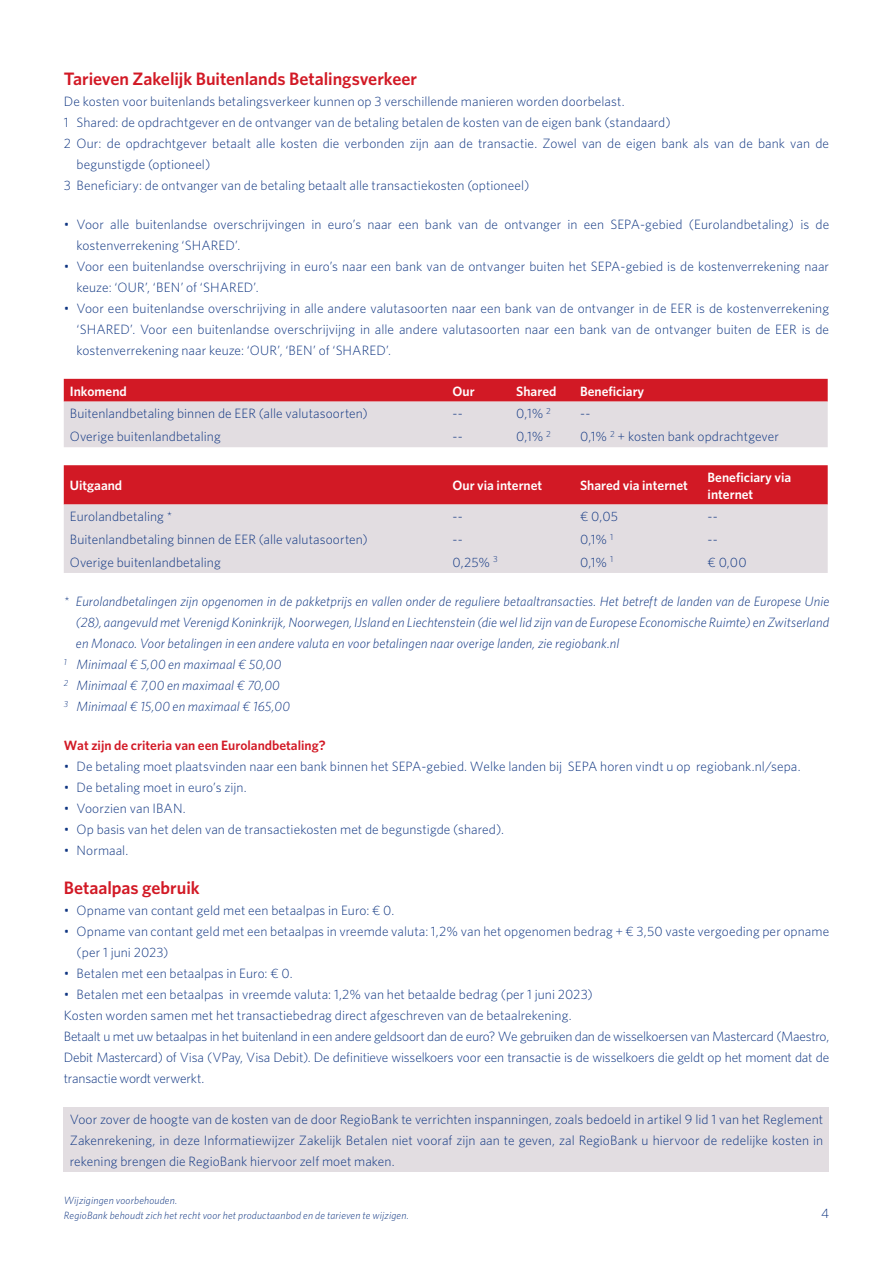
<style>
.page{position:relative;width:893px;height:1263px;background:#fff}
.page>*{position:absolute;margin:0;border:0;box-sizing:border-box;transform-origin:0 0}
.t1{font:600 18px "Whitney";letter-spacing:-.005em;color:#d21925}
.t2{font:300 13.5px/21px "Whitney";letter-spacing:.005em;color:#103682}
.t3{font:italic 300 13.5px "Whitney";letter-spacing:.005em;color:#103682}
.t4{font:600 13.5px/16.5px "Whitney";color:#fff}
.t5{font:600 13.5px "Whitney";color:#d21925}
.t6{font:italic 300 10.5px/15px "Whitney";letter-spacing:.015em;color:#103682}
</style>
<div class="page">
<svg style="left:64px;top:379px;width:764px;height:68px;background:#dc9ca3"></svg>
<div style="left:64px;top:465px;width:764px;height:39px;background:#d21925"></div>
<div style="left:64px;top:504px;width:764px;height:69px;background:#e2dde1"></div>
<div style="left:64px;top:1107px;width:765px;height:65px;background:#e2dde1"></div>
<h1 class="t1" style="left:64px;top:67px;width:355px">Tarieven Zakelijk Buitenlands Betalingsverkeer</h1>
<p class="t2" style="left:64px;top:90px;width:562px">De kosten voor buitenlands betalingsverkeer kunnen op 3 verschillende manieren worden doorbelast.</p>
<p class="t2" style="left:64px;top:111px;width:608px">1 Shared: de opdrachtgever en de ontvanger van de betaling betalen de kosten van de eigen bank (standaard)</p>
<p class="t2" style="left:64px;top:132px;width:767px">2 Our: de opdrachtgever betaalt alle kosten die verbonden zijn aan de transactie. Zowel van de eigen bank als van de bank van de</p>
<p class="t2" style="left:77px;top:153px;width:135px">begunstigde (optioneel)</p>
<p class="t2" style="left:64px;top:174px;width:467px">3 Beneficiary: de ontvanger van de betaling betaalt alle transactiekosten (optioneel)</p>
<p class="t2" style="left:77px;top:213px;width:754px;text-indent:-13px">• Voor alle buitenlandse overschrijvingen in euro’s naar een bank van de ontvanger in een SEPA-gebied (Eurolandbetaling) is de kostenverrekening ‘SHARED’.</p>
<p class="t2" style="left:77px;top:255px;width:754px;text-indent:-13px">• Voor een buitenlandse overschrijving in euro’s naar een bank van de ontvanger buiten het SEPA-gebied is de kostenverrekening naar keuze: ‘OUR’, ‘BEN’ of ‘SHARED’.</p>
<p class="t2" style="left:77px;top:297px;width:754px;text-align:justify;text-indent:-13px">• Voor een buitenlandse overschrijving in alle andere valutasoorten naar een bank van de ontvanger in de EER is de kostenverrekening ‘SHARED’. Voor een buitenlandse overschrijvijng in alle andere valutasoorten naar een bank van de ontvanger buiten de EER is de kostenverrekening naar keuze: ‘OUR’, ‘BEN’ of ‘SHARED’.</p>
<p class="t4" style="left:70px;top:382px;width:59px">Inkomend</p>
<p class="t4" style="left:452px;top:382px;width:24px">Our</p>
<p class="t4" style="left:516px;top:382px;width:42px">Shared</p>
<p class="t4" style="left:580px;top:382px;width:66px">Beneficiary</p>
<p class="t2" style="left:70px;top:403px;width:300px">Buitenlandbetaling binnen de EER (alle valutasoorten)</p>
<p class="t2" style="left:452px;top:403px;width:12px">--</p>
<p class="t2" style="left:516px;top:403px;width:36px">0,1% <sup>2</sup></p>
<p class="t2" style="left:580px;top:403px;width:12px">--</p>
<p class="t2" style="left:70px;top:426px;width:152px">Overige buitenlandbetaling</p>
<p class="t2" style="left:452px;top:426px;width:12px">--</p>
<p class="t2" style="left:516px;top:426px;width:36px">0,1% <sup>2</sup></p>
<p class="t2" style="left:580px;top:426px;width:200px">0,1% <sup>2</sup> + kosten bank opdrachtgever</p>
<p class="t4" style="left:70px;top:477px;width:54px">Uitgaand</p>
<p class="t4" style="left:452px;top:477px;width:91px">Our via internet</p>
<p class="t4" style="left:580px;top:477px;width:109px">Shared via internet</p>
<p class="t4" style="left:708px;top:469px;width:85px">Beneficiary via internet</p>
<p class="t2" style="left:70px;top:506px;width:104px">Eurolandbetaling *</p>
<p class="t2" style="left:452px;top:506px;width:12px">--</p>
<p class="t2" style="left:580px;top:506px;width:39px">€ 0,05</p>
<p class="t2" style="left:708px;top:506px;width:12px">--</p>
<p class="t2" style="left:70px;top:528px;width:300px">Buitenlandbetaling binnen de EER (alle valutasoorten)</p>
<p class="t2" style="left:452px;top:528px;width:12px">--</p>
<p class="t2" style="left:580px;top:528px;width:35px">0,1% <sup>1</sup></p>
<p class="t2" style="left:708px;top:528px;width:12px">--</p>
<p class="t2" style="left:70px;top:551px;width:152px">Overige buitenlandbetaling</p>
<p class="t2" style="left:452px;top:551px;width:47px">0,25% <sup>3</sup></p>
<p class="t2" style="left:580px;top:551px;width:35px">0,1% <sup>1</sup></p>
<p class="t2" style="left:708px;top:551px;width:41px">€ 0,00</p>
<p class="t3" style="left:64px;top:592px;width:767px">* Eurolandbetalingen zijn opgenomen in de pakketprijs en vallen onder de reguliere betaaltransacties. Het betreft de landen van de Europese Unie</p>
<p class="t3" style="left:76px;top:613px;width:755px">(28), aangevuld met Verenigd Koninkrijk, Noorwegen, IJsland en Liechtenstein (die wel lid zijn van de Europese Economische Ruimte) en Zwitserland</p>
<p class="t3" style="left:76px;top:634px;width:545px">en Monaco. Voor betalingen in een andere valuta en voor betalingen naar overige landen, zie regiobank.nl</p>
<p class="t3" style="left:64px;top:655px;width:219px"><sup>1</sup> Minimaal € 5,00 en maximaal € 50,00</p>
<p class="t3" style="left:64px;top:676px;width:218px"><sup>2</sup> Minimaal € 7,00 en maximaal € 70,00</p>
<p class="t3" style="left:64px;top:697px;width:228px"><sup>3</sup> Minimaal € 15,00 en maximaal € 165,00</p>
<p class="t5" style="left:64px;top:736px;width:263px">Wat zijn de criteria van een Eurolandbetaling?</p>
<p class="t2" style="left:64px;top:755px;width:738px">• De betaling moet plaatsvinden naar een bank binnen het SEPA-gebied. Welke landen bij SEPA horen vindt u op regiobank.nl/sepa.</p>
<p class="t2" style="left:64px;top:776px;width:184px">• De betaling moet in euro’s zijn.</p>
<p class="t2" style="left:64px;top:797px;width:124px">• Voorzien van IBAN.</p>
<p class="t2" style="left:64px;top:818px;width:442px">• Op basis van het delen van de transactiekosten met de begunstigde (shared).</p>
<p class="t2" style="left:64px;top:839px;width:66px">• Normaal.</p>
<h1 class="t1" style="left:64px;top:876px;width:137px">Betaalpas gebruik</h1>
<p class="t2" style="left:64px;top:899px;width:332px">• Opname van contant geld met een betaalpas in Euro: € 0.</p>
<p class="t2" style="left:77px;top:920px;width:754px;text-indent:-13px">• Opname van contant geld met een betaalpas in vreemde valuta: 1,2% van het opgenomen bedrag + € 3,50 vaste vergoeding per opname (per 1 juni 2023)</p>
<p class="t2" style="left:64px;top:962px;width:230px">• Betalen met een betaalpas in Euro: € 0.</p>
<p class="t2" style="left:64px;top:983px;width:767px">• Betalen met een betaalpas in vreemde valuta: 1,2% van het betaalde bedrag (per 1 juni 2023)<br>Kosten worden samen met het transactiebedrag direct afgeschreven van de betaalrekening.<br>Betaalt u met uw betaalpas in het buitenland in een andere geldsoort dan de euro? We gebruiken dan de wisselkoersen van Mastercard (Maestro, Debit Mastercard) of Visa (VPay, Visa Debit). De definitieve wisselkoers voor een transactie is de wisselkoers die geldt op het moment dat de transactie wordt verwerkt.</p>
<p class="t2" style="left:70px;top:1108px;width:755px;text-align:justify">Voor zover de hoogte van de kosten van de door RegioBank te verrichten inspanningen, zoals bedoeld in artikel 9 lid 1 van het Reglement Zakenrekening, in deze Informatiewijzer Zakelijk Betalen niet vooraf zijn aan te geven, zal RegioBank u hiervoor de redelijke kosten in rekening brengen die RegioBank hiervoor zelf moet maken.</p>
<p class="t6" style="left:64px;top:1192px;width:347px">Wijzigingen voorbehouden.<br>RegioBank behoudt zich het recht voor het productaanbod en de tarieven te wijzigen.</p>
<p class="t2" style="left:821px;top:1203px;width:10px">4</p>
</div>
